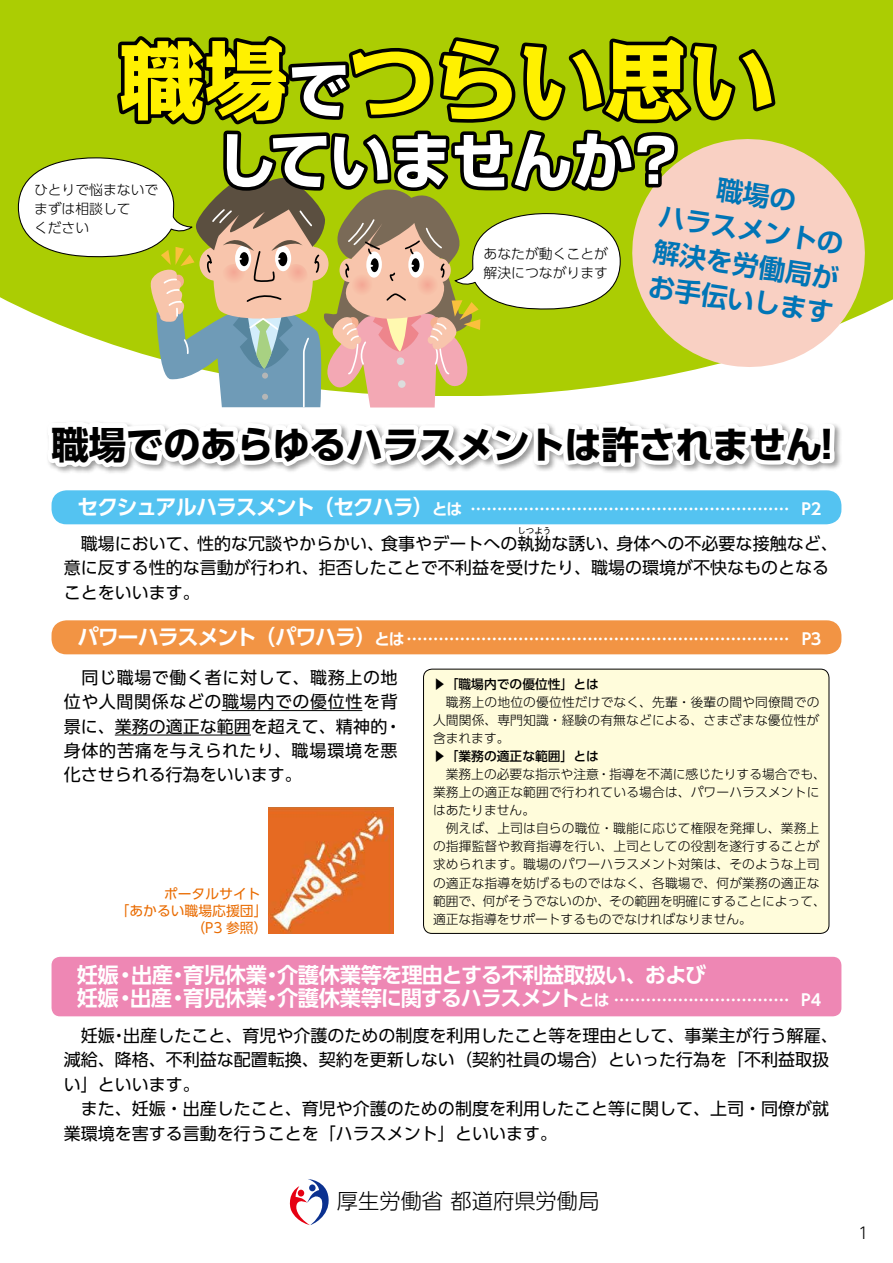
<style>
.page{position:relative;width:893px;height:1263px;background:#fff}
.page>*{position:absolute;margin:0;border:0;box-sizing:border-box;transform-origin:0 0}
.t1{font:800 84.9px "Kakumin Pro";color:#fff100}
.t2{font:700 60.6px "Shin Go Pro";color:#fff}
.t3{font:700 37.65px "UD Shin Go Pro";letter-spacing:-.02em;color:#000}
.t4{font:700 26.7px/35.2px "Shin Go Pro De";color:#0075b6;text-align:center}
.t5{font:700 21.3px/23.4px "UD Shin Go Pro De";letter-spacing:-.03em;color:#fff}
.t6{font:300 21.3px "UD Shin Go Pro";color:#000}
.t7{font:16.95px/24.5px "UD Shin Go Pro";color:#000}
.t8{font:16.95px/24.5px "UD Shin Go Pro";letter-spacing:.035em;color:#000}
.t9{font:700 15.9px "UD Shin Go Pro De";letter-spacing:-.06em;color:#fff}
.t10{font:300 15.9px "UD Shin Go Pro";color:#000}
.t11{font:300 13.8px/19.2px "UD Shin Go Pro";color:#000}
.t12{font:13.8px "UD Shin Go Pro";color:#e96b00}
.t13{font:300 12.75px/18.1px "UD Shin Go Pro";letter-spacing:.01em;color:#000;text-align:justify}
.t14{font:500 12.75px "UD Shin Go Pro";color:#000}
.t15{font:8.55px "UD Shin Go Pro";color:#000}
.s1{font-family:"Shin Go Pro";font-weight:700;font-size:60.6px;color:#fff}
.s2{font-size:21.3px}
.s3{font-size:15.9px}
</style>
<div class="page">
<div style="left:0;top:0;width:893px;height:309px;background:#abcd03"></div>
<div style="left:52px;top:490px;width:789px;height:34px;background:#54c3f1;border-radius:15px"></div>
<div style="left:52px;top:620px;width:789px;height:34px;background:#f29444;border-radius:15px"></div>
<div style="left:52px;top:957px;width:789px;height:59px;background:#ee87b4;border-radius:9px"></div>
<hr style="left:222px;top:710px;width:140px;height:1px;background:#000">
<hr style="left:115px;top:735px;width:136px;height:1px;background:#000">
<div style="left:423px;top:669px;width:406px;height:264px;background:#fffcdb;border-radius:9px"></div>
<div style="left:423px;top:669px;width:406px;height:265px;border:1px solid #000;border-radius:9px"></div>
<img style="left:269px;top:808px;width:125px;height:126px">
<svg style="left:289px;top:1179px;width:40px;height:46px"></svg>
<svg style="left:48px;top:422px;width:792px;height:51px"></svg>
<svg style="left:781px;top:131px;width:92px;height:232px;background:#e5d499"></svg>
<svg style="left:17px;top:16px;width:764px;height:392px"></svg>
<h1 class="t1" style="left:119px;top:13px;width:657px">職場<span class="s1">で</span>つらい思い</h1>
<h2 class="t2" style="left:216px;top:113px;width:462px">していませんか?</h2>
<h3 class="t4" style="left:666px;top:161px;width:189px;rotate:8deg">職場の<br>ハラスメントの解決を労働局がお手伝いします</h3>
<p class="t11" style="left:34px;top:179px;width:126px">ひとりで悩まないでまずは相談して<br>ください</p>
<p class="t11" style="left:484px;top:243px;width:126px">あなたが動くことが解決につながります</p>
<h3 class="t3" style="left:51px;top:414px;width:783px">職場でのあらゆるハラスメントは許されません!</h3>
<p class="t9" style="left:77px;top:496px;width:746px"><span class="s2">セクシュアルハラスメント（セクハラ）</span>とは… …………………………………………………… P2</p>
<p class="t15" style="left:517px;top:524px;width:36px">しつよう</p>
<h3 class="t7" style="left:64px;top:555px;width:767px">意に反する性的な言動が行われ、拒否したことで不利益を受けたり、職場の環境が不快なものとなることをいいます。</h3>
<h3 class="t7" style="left:64px;top:531px;width:775px">　職場において、性的な冗談やからかい、食事やデートへの執拗な誘い、身体への不必要な接触など、</h3>
<p class="t9" style="left:78px;top:626px;width:745px"><span class="s2">パワーハラスメント（パワハラ）</span>とは………………………………………………………………… P3</p>
<h3 class="t8" style="left:64px;top:664px;width:340px">　同じ職場で働く者に対して、職務上の地位や人間関係などの職場内での優位性を背景に、業務の適正な範囲を超えて、精神的・身体的苦痛を与えられたり、職場環境を悪化させられる行為をいいます。</h3>
<p class="t14" style="left:433px;top:673px;width:167px">▶「職場内での優位性」とは</p>
<p class="t13" style="left:433px;top:692px;width:388px">　職務上の地位の優位性だけでなく、先輩・後輩の間や同僚間での人間関係、専門知識・経験の有無などによる、さまざまな優位性が含まれます。</p>
<p class="t14" style="left:433px;top:746px;width:167px">▶「業務の適正な範囲」とは</p>
<p class="t13" style="left:433px;top:765px;width:394px;text-align:left">　業務上の必要な指示や注意・指導を不満に感じたりする場合でも、業務上の適正な範囲で行われている場合は、パワーハラスメントにはあたりません。<br>　例えば、上司は自らの職位・職能に応じて権限を発揮し、業務上の指揮監督や教育指導を行い、上司としての役割を遂行することが求められます。職場のパワーハラスメント対策は、そのような上司の適正な指導を妨げるものではなく、各職場で、何が業務の適正な範囲で、何がそうでないのか、その範囲を明確にすることによって、適正な指導をサポートするものでなければなりません。</p>
<p class="t12" style="left:164px;top:883px;width:98px">ポータルサイト</p>
<p class="t12" style="left:122px;top:900px;width:140px">｢あかるい職場応援団｣</p>
<p class="t12" style="left:191px;top:917px;width:78px">（P3 参照）</p>
<h3 class="t5" style="left:56px;top:962px;width:767px">　妊娠・出産・育児休業・介護休業等を理由とする不利益取扱い、および<br>　妊娠・出産・育児休業・介護休業等に関するハラスメント<span class="s3">とは……………………………… P4</span></h3>
<h3 class="t7" style="left:64px;top:1023px;width:775px">　妊娠・出産したこと、育児や介護のための制度を利用したこと等を理由として、事業主が行う解雇、減給、降格、不利益な配置転換、契約を更新しない（契約社員の場合）といった行為を「不利益取扱い」といいます。<br>　また、妊娠・出産したこと、育児や介護のための制度を利用したこと等に関して、上司・同僚が就業環境を害する言動を行うことを「ハラスメント」といいます。</h3>
<h3 class="t6" style="left:337px;top:1183px;width:264px">厚生労働省 都道府県労働局</h3>
<p class="t10" style="left:858px;top:1220px;width:12px">1</p>
</div>
